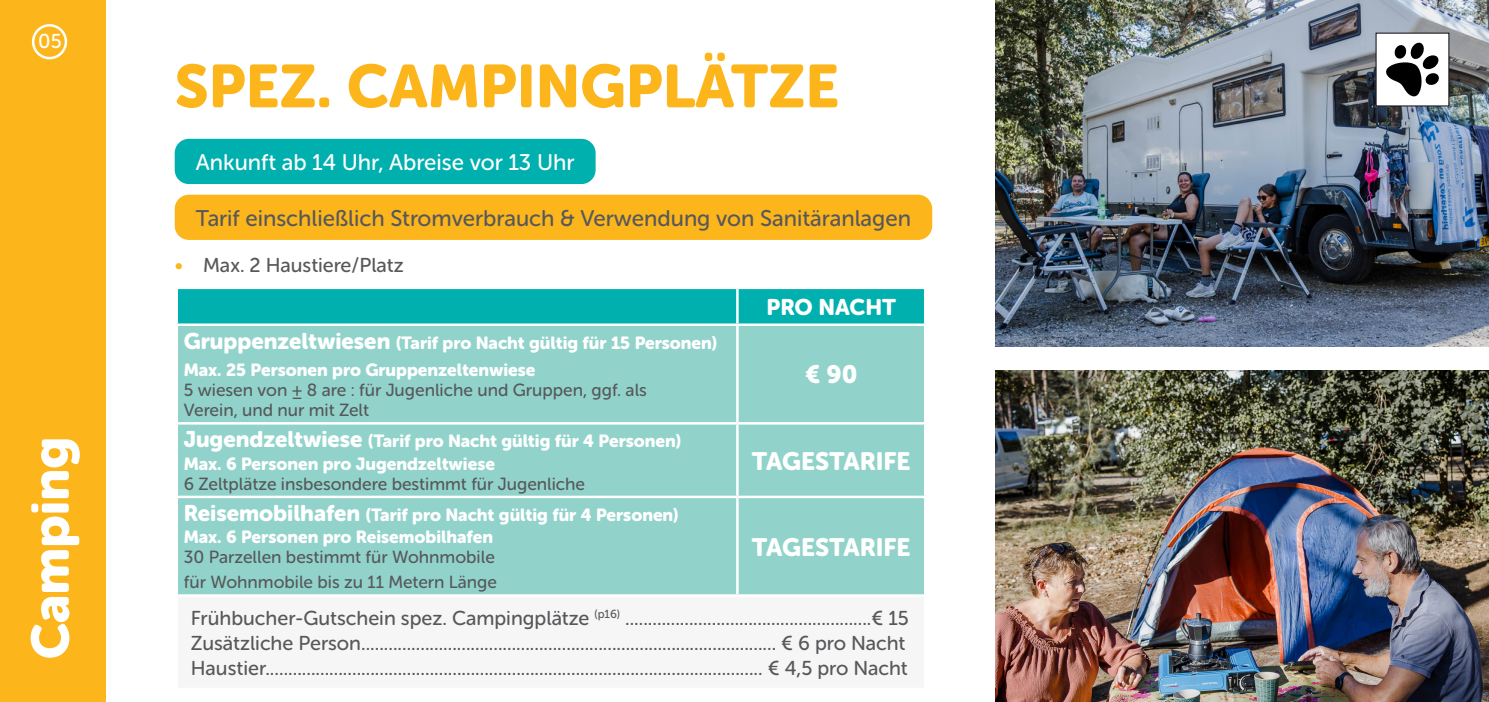
<style>
.page{position:relative;width:1489px;height:702px;background:#fff}
.page>*{position:absolute;margin:0;border:0;box-sizing:border-box;transform-origin:0 0}
.t1{font:60px "Museo Sans Rounded 900";color:#fcb61c}
.Paragraph_Style_1{font:52.5px "Museo Sans Rounded 900";color:#fff}
.Paragraph_Style_1-2{font:25px "Museo Sans Rounded 900";color:#fff}
.arcering_geel{font:22.5px "Museo Sans Rounded 500";color:#57585a}
.arcering_aankomst{font:22.5px "Museo Sans Rounded 500";color:#fff}
.Paragraph_Style_1-3{font:22.5px "Museo Sans Rounded 900";color:#fff}
.Paragraph_Style_1-4{font:20px "Museo Sans Rounded 500";color:#57585a}
.t2{font:20px "Museo Sans Rounded 500";color:#fff}
.t3{font:17.5px/22.5px "Museo Sans Rounded 900";color:#fff}
.t4{font:17.5px "Museo Sans Rounded 500";color:#57585a}
.s1{color:#fcb61c}
.s2{font-size:22.5px}
</style>
<div class="page">
<img style="left:995px;top:0;width:493px;height:346px">
<div style="left:178px;top:289px;width:745px;height:34px;background:#00b0af"></div>
<div style="left:178px;top:326px;width:745px;height:268px;background:#91d3cb"></div>
<div style="left:177px;top:595px;width:748px;height:94px;background:#f6f6f7"></div>
<hr style="left:736px;top:289px;width:2px;height:34px;background:#fff">
<hr style="left:736px;top:326px;width:2px;height:96px;background:#fff">
<hr style="left:175px;top:422px;width:562px;height:2px;background:#fff">
<hr style="left:737px;top:422px;width:189px;height:2px;background:#fff">
<hr style="left:736px;top:424px;width:2px;height:71px;background:#fff">
<hr style="left:175px;top:495px;width:562px;height:3px;background:#fff">
<hr style="left:737px;top:495px;width:189px;height:3px;background:#fff">
<hr style="left:736px;top:498px;width:2px;height:96px;background:#fff">
<hr style="left:175px;top:594px;width:562px;height:2px;background:#fff">
<hr style="left:175px;top:596px;width:3px;height:91px;background:#fff">
<hr style="left:737px;top:594px;width:189px;height:2px;background:#fff">
<hr style="left:923px;top:596px;width:3px;height:91px;background:#fff">
<hr style="left:175px;top:687px;width:562px;height:3px;background:#fff">
<hr style="left:737px;top:687px;width:189px;height:3px;background:#fff">
<div style="left:175px;top:139px;width:420px;height:45px;background:#00b0af;border-radius:14px"></div>
<div style="left:175px;top:195px;width:757px;height:45px;background:#fcb61c;border-radius:14px"></div>
<img style="left:995px;top:371px;width:493px;height:331px">
<div style="left:0;top:0;width:106px;height:702px;background:#fcb61c"></div>
<div style="left:32px;top:24px;width:35px;height:35px;border:2px solid #fff;border-radius:50%"></div>
<div style="left:1375px;top:33px;width:74px;height:73px;background:#fff"></div>
<svg style="left:1386px;top:42px;width:53px;height:55px"></svg>
<p class="t2" style="left:38px;top:30px;width:25px">05</p>
<p class="Paragraph_Style_1" style="left:21px;top:659px;width:224px;rotate:-90deg">Camping</p>
<p class="t1" style="left:175px;top:52px;width:666px">SPEZ. CAMPINGPLÄTZE</p>
<p class="arcering_aankomst" style="left:196px;top:150px;width:380px">Ankunft ab 14 Uhr, Abreise vor 13 Uhr</p>
<p class="arcering_geel" style="left:196px;top:206px;width:716px">Tarif einschließlich Stromverbrauch &amp; Verwendung von Sanitäranlagen</p>
<p class="Paragraph_Style_1-4" style="left:175px;top:254px;width:230px"><span class="s1">•</span> Max. 2 Haustiere/Platz</p>
<p class="t3" style="left:184px;top:329px;width:535px;line-height:27.5px"><span class="s2">Gruppenzeltwiesen</span> (Tarif pro Nacht gültig für 15 Personen)<br>Max. 25 Personen pro Gruppenzeltenwiese</p>
<p class="t4" style="left:184px;top:380px;width:464px">5 wiesen von ± 8 are : für Jugenliche und Gruppen, ggf. als</p>
<p class="t4" style="left:184px;top:400px;width:187px">Verein, und nur mit Zelt</p>
<p class="t3" style="left:184px;top:430px;width:499px"><span class="s2">Jugendzeltwiese</span> (Tarif pro Nacht gültig für 4 Personen)<br>Max. 6 Personen pro Jugendzeltwiese</p>
<p class="t4" style="left:184px;top:474px;width:403px">6 Zeltplätze insbesondere bestimmt für Jugenliche</p>
<p class="t3" style="left:184px;top:503px;width:496px"><span class="s2">Reisemobilhafen</span> (Tarif pro Nacht gültig für 4 Personen)<br>Max. 6 Personen pro Reisemobilhafen</p>
<p class="t4" style="left:184px;top:547px;width:312px">30 Parzellen bestimmt für Wohnmobile</p>
<p class="t4" style="left:184px;top:572px;width:315px">für Wohnmobile bis zu 11 Metern Länge</p>
<p class="Paragraph_Style_1-3" style="left:766px;top:294px;width:131px">PRO NACHT</p>
<p class="Paragraph_Style_1-2" style="left:805px;top:360px;width:54px">€ 90</p>
<p class="Paragraph_Style_1-2" style="left:752px;top:446px;width:160px">TAGESTARIFE</p>
<p class="Paragraph_Style_1-2" style="left:752px;top:532px;width:160px">TAGESTARIFE</p>
<p class="Paragraph_Style_1-4" style="left:191px;top:607px;width:719px">Frühbucher-Gutschein spez. Campingplätze <sup>(p16)</sup> ......................................................€ 15</p>
<p class="Paragraph_Style_1-4" style="left:191px;top:632px;width:716px">Zusätzliche Person........................................................................................... € 6 pro Nacht</p>
<p class="Paragraph_Style_1-4" style="left:191px;top:657px;width:718px">Haustier............................................................................................................. € 4,5 pro Nacht</p>
</div>
